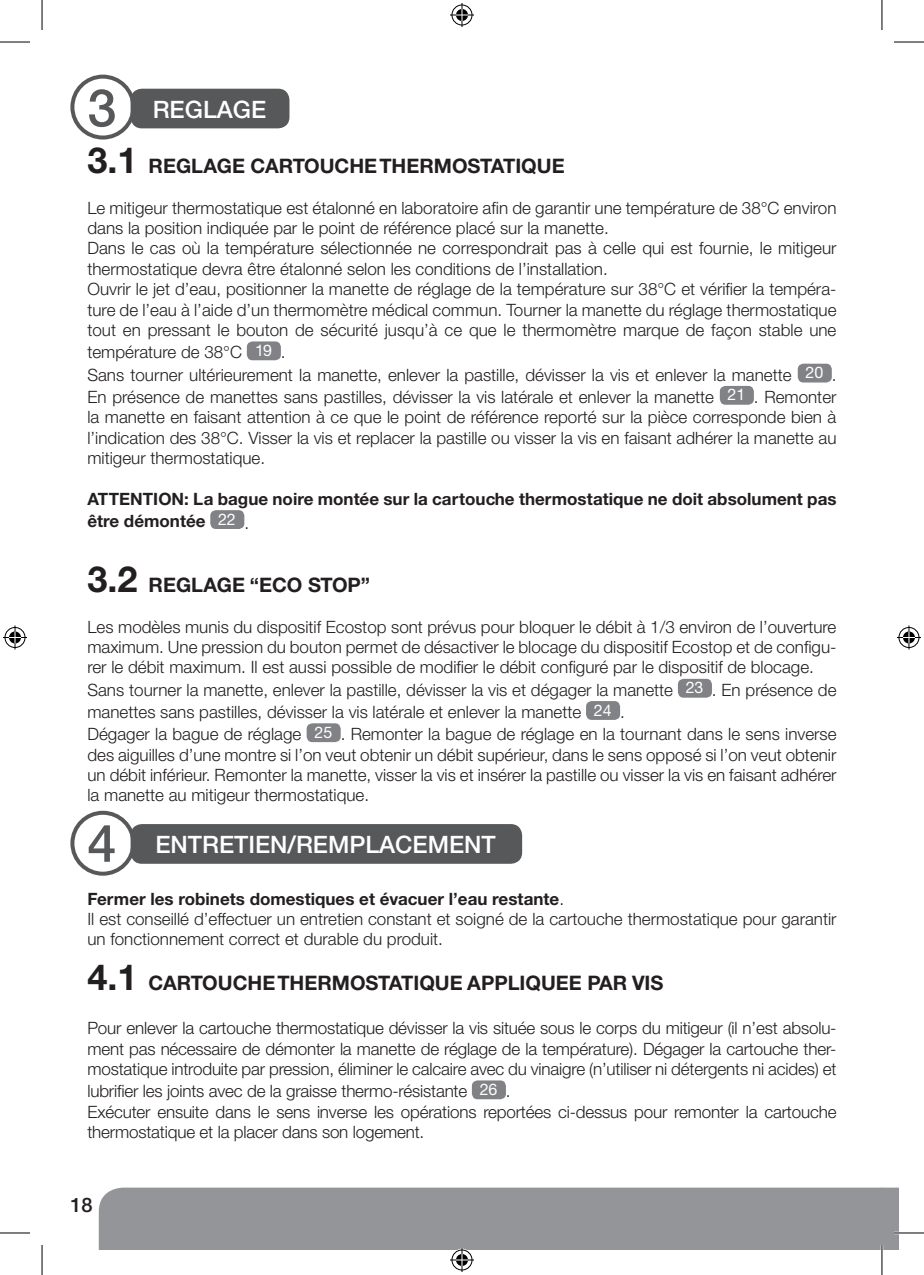
<style>
.page{position:relative;width:924px;height:1275px;background:#fff}
.page>*{position:absolute;margin:0;border:0;box-sizing:border-box;transform-origin:0 0}
.t1{font:500 52px "Helvetica Neue CE";color:#57585a}
.t2{font:500 24px "Helvetica Neue CE";color:#fff}
.t3{font:700 20px "Helvetica Neue CE";color:#231f20}
.t4{font:500 20px "Helvetica Neue CE";color:#231f20}
.t5{font:300 17px/20.4px "Helvetica Neue CE";color:#231f20}
.t6{font:700 17px/22.2px "Helvetica Neue CE";color:#231f20}
.s1{font-size:36px}
.s2{font-weight:400;font-size:16px;color:#fff}
.s3{font-weight:300}
.s4{font-weight:700}
</style>
<div class="page">
<div style="left:99px;top:1187px;width:782px;height:63px;background:#939598"></div>
<svg style="left:881px;top:1187px;width:17px;height:63px"></svg>
<div style="left:70px;top:810px;width:65px;height:65px;border:4px solid #57585a;border-radius:50%"></div>
<div style="left:130px;top:89px;width:159px;height:39px;background:#57585a;border-radius:11px"></div>
<div style="left:247px;top:341px;width:34px;height:19px;background:#808285;border-radius:6px"></div>
<div style="left:797px;top:364px;width:34px;height:18px;background:#808285;border-radius:6px"></div>
<div style="left:719px;top:386px;width:34px;height:19px;background:#808285;border-radius:6px"></div>
<div style="left:210px;top:510px;width:34px;height:19px;background:#808285;border-radius:6px"></div>
<div style="left:677px;top:679px;width:34px;height:18px;background:#808285;border-radius:6px"></div>
<div style="left:585px;top:701px;width:34px;height:19px;background:#808285;border-radius:6px"></div>
<div style="left:306px;top:723px;width:34px;height:19px;background:#808285;border-radius:6px"></div>
<div style="left:130px;top:824px;width:392px;height:39px;background:#57585a;border-radius:11px"></div>
<div style="left:471px;top:1080px;width:34px;height:19px;background:#808285;border-radius:6px"></div>
<div style="left:70px;top:75px;width:65px;height:64px;border:4px solid #57585a;border-radius:50%"></div>
<hr style="left:893px;top:1231px;width:30px;height:3px;background:#fff">
<hr style="left:880px;top:1245px;width:2px;height:30px;background:#fff">
<hr style="left:0;top:42px;width:30px;height:1px;background:#000">
<hr style="left:893px;top:42px;width:30px;height:1px;background:#000">
<hr style="left:0;top:1232px;width:30px;height:1px;background:#000">
<hr style="left:893px;top:1232px;width:30px;height:1px;background:#000">
<hr style="left:42px;top:0;width:1px;height:30px;background:#000">
<hr style="left:42px;top:1245px;width:1px;height:30px;background:#000">
<hr style="left:881px;top:0;width:1px;height:30px;background:#000">
<hr style="left:881px;top:1245px;width:1px;height:30px;background:#000">
<svg style="left:450px;top:3px;width:24px;height:24px"></svg>
<svg style="left:450px;top:1248px;width:24px;height:24px"></svg>
<svg style="left:3px;top:625px;width:24px;height:24px"></svg>
<svg style="left:897px;top:625px;width:23px;height:24px"></svg>
<h1 class="t1" style="left:87px;top:76px;width:30px">3</h1>
<h2 class="t2" style="left:153px;top:94px;width:115px">REGLAGE</h2>
<p class="t3" style="left:87px;top:153px;width:478px"><span class="s1">3.1</span> REGLAGE CARTOUCHE THERMOSTATIQUE</p>
<p class="t5" style="left:87px;top:197px;width:750px">Le mitigeur thermostatique est étalonné en laboratoire afin de garantir une température de 38°C environ dans la position indiquée par le point de référence placé sur la manette.<br>Dans le cas où la température sélectionnée ne correspondrait pas à celle qui est fournie, le mitigeur thermostatique devra être étalonné selon les conditions de l’installation.<br>Ouvrir le jet d’eau, positionner la manette de réglage de la température sur 38°C et vérifier la tempéra&shy;ture de l’eau à l’aide d’un thermomètre médical commun. Tourner la manette du réglage thermostatique tout en pressant le bouton de sécurité jusqu’à ce que le thermomètre marque de façon stable une</p>
<p class="t5" style="left:87px;top:341px;width:750px;line-height:22.2px">température de 38°C <span class="s2">19</span> .<br>Sans tourner ultérieurement la manette, enlever la pastille, dévisser la vis et enlever la manette <span class="s2">20</span> .<br>En présence de manettes sans pastilles, dévisser la vis latérale et enlever la manette <span class="s2">21</span> . Remonter</p>
<p class="t5" style="left:87px;top:407px;width:750px;text-align:justify">la manette en faisant attention à ce que le point de référence reporté sur la pièce corresponde bien à l’indication des 38°C. Visser la vis et replacer la pastille ou visser la vis en faisant adhérer la manette au mitigeur thermostatique.</p>
<p class="t6" style="left:87px;top:488px;width:750px">ATTENTION: La bague noire montée sur la cartouche thermostatique ne doit absolument pas être démontée <span class="s2">22</span> <span class="s3">.</span></p>
<p class="t3" style="left:87px;top:572px;width:284px"><span class="s1">3.2</span> REGLAGE “ECO STOP”</p>
<p class="t5" style="left:87px;top:616px;width:750px;text-align:justify">Les modèles munis du dispositif Ecostop sont prévus pour bloquer le débit à 1/3 environ de l’ouverture maximum. Une pression du bouton permet de désactiver le blocage du dispositif Ecostop et de configu&shy;rer le débit maximum. Il est aussi possible de modifier le débit configuré par le dispositif de blocage.</p>
<p class="t5" style="left:87px;top:678px;width:750px;line-height:22.2px">Sans tourner la manette, enlever la pastille, dévisser la vis et dégager la manette <span class="s2">23</span> . En présence de manettes sans pastilles, dévisser la vis latérale et enlever la manette <span class="s2">24</span> .<br>Dégager la bague de réglage <span class="s2">25</span> . Remonter la bague de réglage en la tournant dans le sens inverse</p>
<p class="t5" style="left:87px;top:744px;width:750px;text-align:justify">des aiguilles d’une montre si l’on veut obtenir un débit supérieur, dans le sens opposé si l’on veut obtenir un débit inférieur. Remonter la manette, visser la vis et insérer la pastille ou visser la vis en faisant adhérer la manette au mitigeur thermostatique.</p>
<h1 class="t1" style="left:87px;top:811px;width:30px">4</h1>
<h2 class="t2" style="left:155px;top:830px;width:342px">ENTRETIEN/REMPLACEMENT</h2>
<p class="t5" style="left:87px;top:888px;width:750px"><span class="s4">Fermer les robinets domestiques et évacuer l’eau restante</span>.<br>Il est conseillé d’effectuer un entretien constant et soigné de la cartouche thermostatique pour garantir un fonctionnement correct et durable du produit.</p>
<p class="t3" style="left:87px;top:970px;width:577px"><span class="s1">4.1</span> CARTOUCHE THERMOSTATIQUE APPLIQUEE PAR VIS</p>
<p class="t5" style="left:87px;top:1018px;width:750px;text-align:justify">Pour enlever la cartouche thermostatique dévisser la vis située sous le corps du mitigeur (il n’est absolu&shy;ment pas nécessaire de démonter la manette de réglage de la température). Dégager la cartouche ther&shy;mostatique introduite par pression, éliminer le calcaire avec du vinaigre (n’utiliser ni détergents ni acides) et</p>
<p class="t5" style="left:87px;top:1081px;width:750px">lubrifier les joints avec de la graisse thermo-résistante <span class="s2">26</span> .<br>Exécuter ensuite dans le sens inverse les opérations reportées ci-dessus pour remonter la cartouche thermostatique et la placer dans son logement.</p>
<p class="t4" style="left:70px;top:1192px;width:24px">18</p>
</div>
